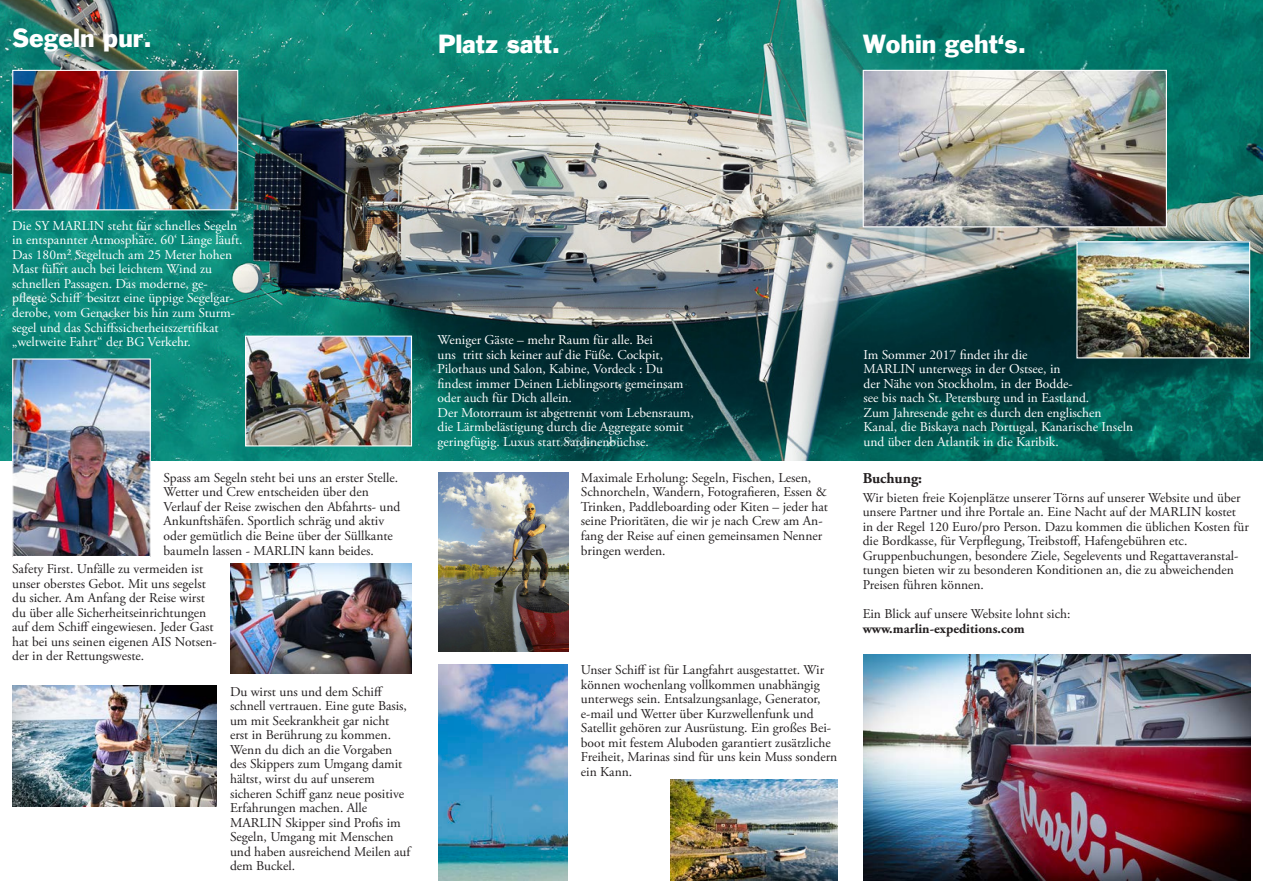
<style>
.page{position:relative;width:1263px;height:893px;background:#fff}
.page>*{position:absolute;margin:0;border:0;box-sizing:border-box;transform-origin:0 0}
.Headline{font:24px "Franklin Gothic";color:#fff}
.Subline{font:700 15px "Adobe Garamond Pro";color:#231f20}
.Lauftext{font:13.5px/14.5px "Adobe Garamond Pro";color:#231f20}
.Lauftext_white{font:13.5px/14.5px "Adobe Garamond Pro";color:#fff}
.Lauftext-2{font:700 13.5px "Adobe Garamond Pro";color:#231f20}
</style>
<div class="page">
<img style="left:0;top:0;width:1263px;height:460px">
<img style="left:865px;top:72px;width:300px;height:153px">
<div style="left:863px;top:70px;width:304px;height:157px;border:1px solid #fff"></div>
<img style="left:1078px;top:243px;width:170px;height:113px">
<div style="left:1076px;top:241px;width:174px;height:117px;border:1px solid #fff"></div>
<img style="left:14px;top:72px;width:222px;height:136px">
<div style="left:12px;top:70px;width:226px;height:140px;border:1px solid #fff"></div>
<img style="left:247px;top:338px;width:163px;height:106px">
<div style="left:245px;top:336px;width:167px;height:110px;border:1px solid #fff"></div>
<img style="left:14px;top:360px;width:135px;height:195px">
<div style="left:12px;top:358px;width:139px;height:199px;border:1px solid #fff"></div>
<img style="left:230px;top:563px;width:181px;height:110px">
<img style="left:12px;top:686px;width:205px;height:121px">
<img style="left:439px;top:664px;width:129px;height:216px">
<img style="left:670px;top:779px;width:167px;height:101px">
<img style="left:438px;top:472px;width:130px;height:179px">
<img style="left:863px;top:654px;width:387px;height:226px">
<p class="Headline" style="left:12px;top:22px;width:141px">Segeln pur.</p>
<p class="Headline" style="left:438px;top:28px;width:124px">Platz satt.</p>
<p class="Headline" style="left:863px;top:28px;width:165px">Wohin geht‘s.</p>
<p class="Lauftext_white" style="left:12px;top:219px;width:232px">Die SY MARLIN steht für schnelles Segeln in entspannter Atmosphäre. 60‘ Länge läuft.<br>Das 180m² Segeltuch am 25 Meter hohen Mast führt auch bei leichtem Wind zu schnellen Passagen. Das moderne, ge&shy;pflegte Schiff besitzt eine üppige Segelgar&shy;derobe, vom Genacker bis hin zum Sturm&shy;segel und das Schiffssicherheitszertifikat „weltweite Fahrt“ der BG Verkehr.</p>
<p class="Lauftext" style="left:164px;top:471px;width:238px">Spass am Segeln steht bei uns an erster Stelle.<br>Wetter und Crew entscheiden über den Verlauf der Reise zwischen den Abfahrts- und Ankunftshäfen. Sportlich schräg und aktiv oder gemütlich die Beine über der Süllkante baumeln lassen - MARLIN kann beides.</p>
<p class="Lauftext" style="left:12px;top:562px;width:206px">Safety First. Unfälle zu vermeiden ist unser oberstes Gebot. Mit uns segelst du sicher. Am Anfang der Reise wirst du über alle Sicherheitseinrichtungen auf dem Schiff eingewiesen. Jeder Gast hat bei uns seinen eigenen AIS Notsen&shy;der in der Rettungsweste.</p>
<p class="Lauftext" style="left:230px;top:685px;width:182px">Du wirst uns und dem Schiff schnell vertrauen. Eine gute Basis, um mit Seekrankheit gar nicht erst in Berührung zu kommen.<br>Wenn du dich an die Vorgaben des Skippers zum Umgang damit hältst, wirst du auf unserem sicheren Schiff ganz neue positive<br>Erfahrungen machen. Alle<br>MARLIN Skipper sind Profis im<br>Segeln, Umgang mit Menschen und haben ausreichend Meilen auf dem Buckel.</p>
<p class="Lauftext_white" style="left:438px;top:333px;width:247px">Weniger Gäste – mehr Raum für alle. Bei<br>uns tritt sich keiner auf die Füße. Cockpit, Pilothaus und Salon, Kabine, Vordeck : Du findest immer Deinen Lieblingsort, gemeinsam oder auch für Dich allein.</p>
<p class="Lauftext_white" style="left:438px;top:406px;width:258px">Der Motorraum ist abgetrennt vom Lebensraum, die Lärmbelästigung durch die Aggregate somit geringfügig. Luxus statt Sardinenbüchse.</p>
<p class="Lauftext" style="left:581px;top:471px;width:249px">Maximale Erholung: Segeln, Fischen, Lesen, Schnorcheln, Wandern, Fotografieren, Essen &amp; Trinken, Paddleboarding oder Kiten – jeder hat seine Prioritäten, die wir je nach Crew am An&shy;fang der Reise auf einen gemeinsamen Nenner bringen werden.</p>
<p class="Lauftext" style="left:581px;top:663px;width:258px">Unser Schiff ist für Langfahrt ausgestattet. Wir können wochenlang vollkommen unabhängig unterwegs sein. Entsalzungsanlage, Generator, e-mail und Wetter über Kurzwellenfunk und Satellit gehören zur Ausrüstung. Ein großes Bei&shy;boot mit festem Aluboden garantiert zusätzliche Freiheit, Marinas sind für uns kein Muss sondern ein Kann.</p>
<p class="Lauftext_white" style="left:863px;top:348px;width:271px">Im Sommer 2017 findet ihr die<br>MARLIN unterwegs in der Ostsee, in<br>der Nähe von Stockholm, in der Bodde-<br>see bis nach St. Petersburg und in Eastland.<br>Zum Jahresende geht es durch den englischen Kanal, die Biskaya nach Portugal, Kanarische Inseln und über den Atlantik in die Karibik.</p>
<p class="Subline" style="left:863px;top:469px;width:61px">Buchung:</p>
<p class="Lauftext" style="left:863px;top:491px;width:388px">Wir bieten freie Kojenplätze unserer Törns auf unserer Website und über unsere Partner und ihre Portale an. Eine Nacht auf der MARLIN kostet in der Regel 120 Euro/pro Person. Dazu kommen die üblichen Kosten für die Bordkasse, für Verpflegung, Treibstoff, Hafengebühren etc.</p>
<p class="Lauftext" style="left:863px;top:549px;width:377px">Gruppenbuchungen, besondere Ziele, Segelevents und Regattaveranstal&shy;tungen bieten wir zu besonderen Konditionen an, die zu abweichenden<br>Preisen führen können.</p>
<p class="Lauftext" style="left:863px;top:607px;width:209px">Ein Blick auf unsere Website lohnt sich:</p>
<p class="Lauftext-2" style="left:863px;top:620px;width:163px">www.marlin-expeditions.com</p>
</div>
